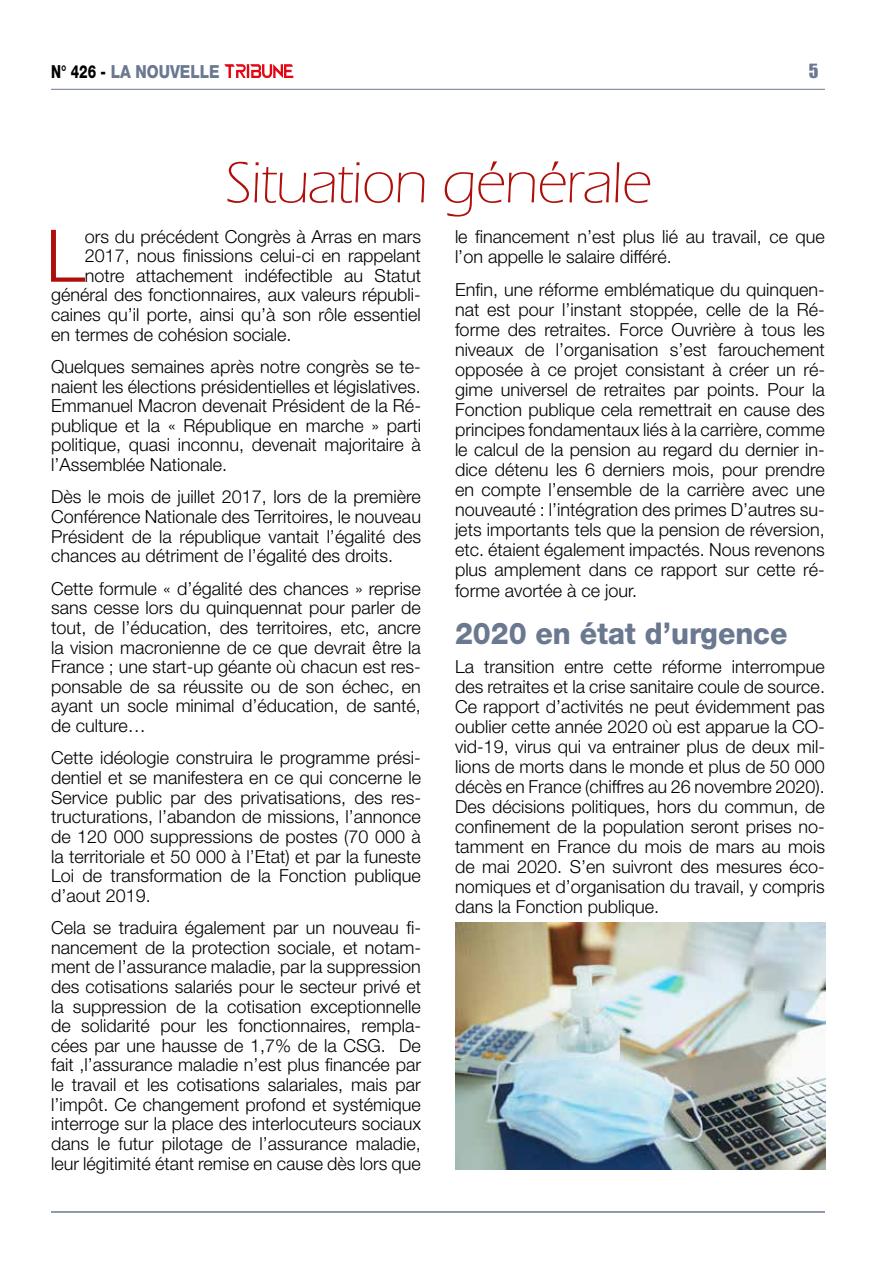
<style>
.page{position:relative;width:893px;height:1263px;background:#fff}
.page>*{position:absolute;margin:0;border:0;box-sizing:border-box;transform-origin:0 0}
.t1{font:300 72.6px "Helvetica Neue";color:#ae0f0a}
.t2{font:300 60px "Itc Eras";letter-spacing:-.02em;color:#ae0f0a}
.t3{font:800 30px "Helvetica Neue";color:#6a7890;scale:.95 1}
.t4{font:300 18px/19.6px "Helvetica Neue";color:#000;text-align:justify}
.t5{font:800 18px "Helvetica Neue";color:#6a7890;scale:.85 1}
.t6{font:18px "Impact";color:#6a7890}
.s1{color:#000}
</style>
<div class="page">
<hr style="left:51px;top:89px;width:774px;height:1px;background:#6a7890">
<svg style="left:224px;top:64px;width:69px;height:14px"></svg>
<hr style="left:51px;top:1211px;width:774px;height:1px;background:#6a7890">
<img style="left:455px;top:922px;width:371px;height:247px">
<p class="t5" style="left:51px;top:61px;width:200px"><span class="s1">N° 426 -</span> LA NOUVELLE</p>
<p class="t6" style="left:809px;top:57px;width:11px">5</p>
<h2 class="t2" style="left:225px;top:150px;width:427px">Situation générale</h2>
<h1 class="t1" style="left:46px;top:211px;width:40px">L</h1>
<p class="t4" style="left:85px;top:226px;width:338px">ors du précédent Congrès à Arras en mars</p>
<p class="t4" style="left:85px;top:246px;width:338px">2017, nous finissions celui-ci en rappelant</p>
<p class="t4" style="left:85px;top:265px;width:338px">notre attachement indéfectible au Statut</p>
<p class="t4" style="left:51px;top:285px;width:371px">général des fonctionnaires, aux valeurs républi-</p>
<p class="t4" style="left:51px;top:304px;width:371px">caines qu’il porte, ainsi qu’à son rôle essentiel</p>
<p class="t4" style="left:51px;top:324px;width:242px">en termes de cohésion sociale.</p>
<p class="t4" style="left:51px;top:356px;width:371px">Quelques semaines après notre congrès se te&shy;naient les élections présidentielles et législatives.<br>Emmanuel Macron devenait Président de la Ré&shy;publique et la « République en marche » parti politique, quasi inconnu, devenait majoritaire à l’Assemblée Nationale.</p>
<p class="t4" style="left:51px;top:487px;width:371px">Dès le mois de juillet 2017, lors de la première Conférence Nationale des Territoires, le nouveau Président de la république vantait l’égalité des chances au détriment de l’égalité des droits.</p>
<p class="t4" style="left:51px;top:578px;width:371px">Cette formule « d’égalité des chances » reprise sans cesse lors du quinquennat pour parler de tout, de l’éducation, des territoires, etc, ancre la vision macronienne de ce que devrait être la France ; une start-up géante où chacun est res&shy;ponsable de sa réussite ou de son échec, en ayant un socle minimal d’éducation, de santé, de culture…</p>
<p class="t4" style="left:51px;top:748px;width:371px">Cette idéologie construira le programme prési&shy;dentiel et se manifestera en ce qui concerne le Service public par des privatisations, des res&shy;tructurations, l’abandon de missions, l’annonce de 120 000 suppressions de postes (70 000 à la territoriale et 50 000 à l’Etat) et par la funeste Loi de transformation de la Fonction publique d’aout 2019.</p>
<p class="t4" style="left:51px;top:917px;width:371px">Cela se traduira également par un nouveau fi&shy;nancement de la protection sociale, et notam&shy;ment de l’assurance maladie, par la suppression des cotisations salariés pour le secteur privé et la suppression de la cotisation exceptionnelle de solidarité pour les fonctionnaires, rempla&shy;cées par une hausse de 1,7% de la CSG. De fait ,l’assurance maladie n’est plus financée par le travail et les cotisations salariales, mais par l’impôt. Ce changement profond et systémique interroge sur la place des interlocuteurs sociaux dans le futur pilotage de l’assurance maladie, leur légitimité étant remise en cause dès lors que</p>
<p class="t4" style="left:455px;top:226px;width:371px;line-height:20.1px">le financement n’est plus lié au travail, ce que l’on appelle le salaire différé.</p>
<p class="t4" style="left:455px;top:279px;width:371px;line-height:20.1px">Enfin, une réforme emblématique du quinquen&shy;nat est pour l’instant stoppée, celle de la Ré&shy;forme des retraites. Force Ouvrière à tous les niveaux de l’organisation s’est farouchement opposée à ce projet consistant à créer un ré&shy;gime universel de retraites par points. Pour la Fonction publique cela remettrait en cause des principes fondamentaux liés à la carrière, comme le calcul de la pension au regard du dernier in&shy;dice détenu les 6 derniers mois, pour prendre en compte l’ensemble de la carrière avec une nouveauté : l’intégration des primes D’autres su&shy;jets importants tels que la pension de réversion, etc. étaient également impactés. Nous revenons plus amplement dans ce rapport sur cette ré&shy;forme avortée à ce jour.</p>
<h3 class="t3" style="left:455px;top:615px;width:351px">2020 en état d’urgence</h3>
<p class="t4" style="left:455px;top:656px;width:371px;line-height:20.1px">La transition entre cette réforme interrompue des retraites et la crise sanitaire coule de source.<br>Ce rapport d’activités ne peut évidemment pas oublier cette année 2020 où est apparue la CO&shy;vid-19, virus qui va entrainer plus de deux mil&shy;lions de morts dans le monde et plus de 50 000 décès en France (chiffres au 26 novembre 2020).<br>Des décisions politiques, hors du commun, de confinement de la population seront prises no&shy;tamment en France du mois de mars au mois de mai 2020. S’en suivront des mesures éco&shy;nomiques et d’organisation du travail, y compris dans la Fonction publique.</p>
</div>
